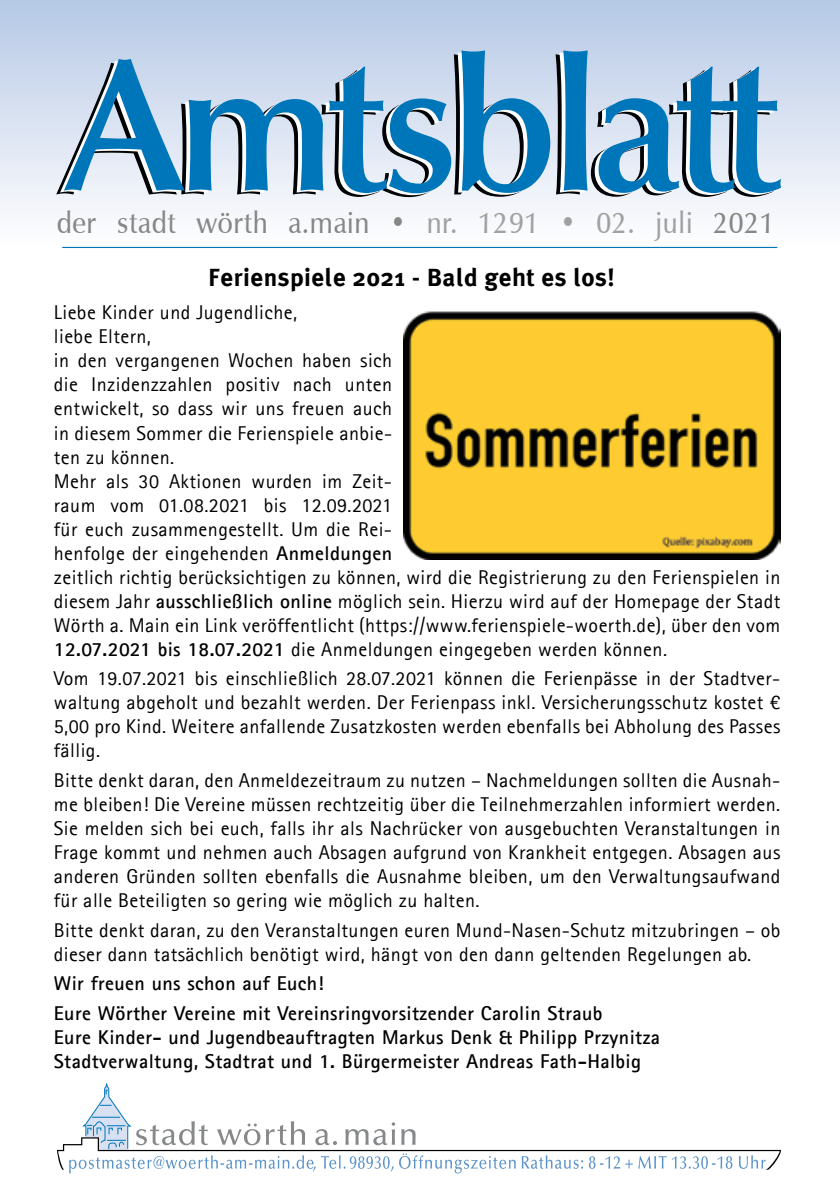
<style>
.page{position:relative;width:840px;height:1191px;background:#fff}
.page>*{position:absolute;margin:0;border:0;box-sizing:border-box;transform-origin:0 0}
.t1{font:600 30px "Zapf Humanist 601 BT";letter-spacing:.025em;color:#868786;scale:.9 1}
.t2{font:700 25px "Meta Plus";letter-spacing:.02em;color:#000}
.t3{font:20px/24px "Agfa Rotis Sans Serif";letter-spacing:.02em;color:#000}
.t4{font:700 20px/29.6px "Agfa Rotis Sans Serif";letter-spacing:.02em;color:#000}
.s1{color:#a0a1a1}
.s2{font-weight:700}
</style>
<div class="page">
<div style="left:0;top:0;width:839px;height:254px;background:linear-gradient(to bottom,#b6c9e5,#fff)"></div>
<svg style="left:56px;top:50px;width:724px;height:147px;background:#86b2d1"></svg>
<hr style="left:62px;top:247px;width:714px;height:1px;background:#0076ba">
<svg style="left:57px;top:1083px;width:723px;height:90px"></svg>
<img style="left:403px;top:311px;width:377px;height:248px">
<h1 class="t1" style="left:57px;top:204px;width:798px">der stadt wörth a.main • <span class="s1">nr. 1291 • 02. juli</span> 2021</h1>
<p class="t2" style="left:208px;top:262px;width:408px">Ferienspiele 2021 - Bald geht es los!</p>
<p class="t3" style="left:54px;top:300px;width:727px">Liebe Kinder und Jugendliche,<br>liebe Eltern,<br>in den vergangenen Wochen haben sich<br>die Inzidenzzahlen positiv nach unten<br>entwickelt, so dass wir uns freuen auch<br>in diesem Sommer die Ferienspiele anbie-<br>ten zu können.<br>Mehr als 30 Aktionen wurden im Zeit-<br>raum vom 01.08.2021 bis 12.09.2021<br>für euch zusammengestellt. Um die Rei-<br>henfolge der eingehenden <span class="s2">Anmeldungen<br></span>zeitlich richtig berücksichtigen zu können, wird die Registrierung zu den Ferienspielen in diesem Jahr <span class="s2">ausschließlich online</span> möglich sein. Hierzu wird auf der Homepage der Stadt Wörth a. Main ein Link veröffentlicht (https://www.ferienspiele-woerth.de), über den vom <span class="s2">12.07.2021 bis 18.07.2021</span> die Anmeldungen eingegeben werden können.</p>
<p class="t3" style="left:54px;top:666px;width:727px;text-align:justify">Vom 19.07.2021 bis einschließlich 28.07.2021 können die Ferienpässe in der Stadtver&shy;waltung abgeholt und bezahlt werden. Der Ferienpass inkl. Versicherungsschutz kostet € 5,00 pro Kind. Weitere anfallende Zusatzkosten werden ebenfalls bei Abholung des Passes fällig.</p>
<p class="t3" style="left:54px;top:768px;width:727px;text-align:justify">Bitte denkt daran, den Anmeldezeitraum zu nutzen – Nachmeldungen sollten die Ausnah&shy;me bleiben! Die Vereine müssen rechtzeitig über die Teilnehmerzahlen informiert werden.<br>Sie melden sich bei euch, falls ihr als Nachrücker von ausgebuchten Veranstaltungen in Frage kommt und nehmen auch Absagen aufgrund von Krankheit entgegen. Absagen aus anderen Gründen sollten ebenfalls die Ausnahme bleiben, um den Verwaltungsaufwand für alle Beteiligten so gering wie möglich zu halten.</p>
<p class="t3" style="left:54px;top:917px;width:727px">Bitte denkt daran, zu den Veranstaltungen euren Mund-Nasen-Schutz mitzubringen – ob dieser dann tatsächlich benötigt wird, hängt von den dann geltenden Regelungen ab.</p>
<p class="t4" style="left:54px;top:968px;width:549px">Wir freuen uns schon auf Euch!<br>Eure Wörther Vereine mit Vereinsringvorsitzender Carolin Straub</p>
<p class="t4" style="left:54px;top:1024px;width:607px;line-height:24px">Eure Kinder- und Jugendbeauftragten Markus Denk &amp; Philipp Przynitza<br>Stadtverwaltung, Stadtrat und 1. Bürgermeister Andreas Fath-Halbig</p>
</div>
